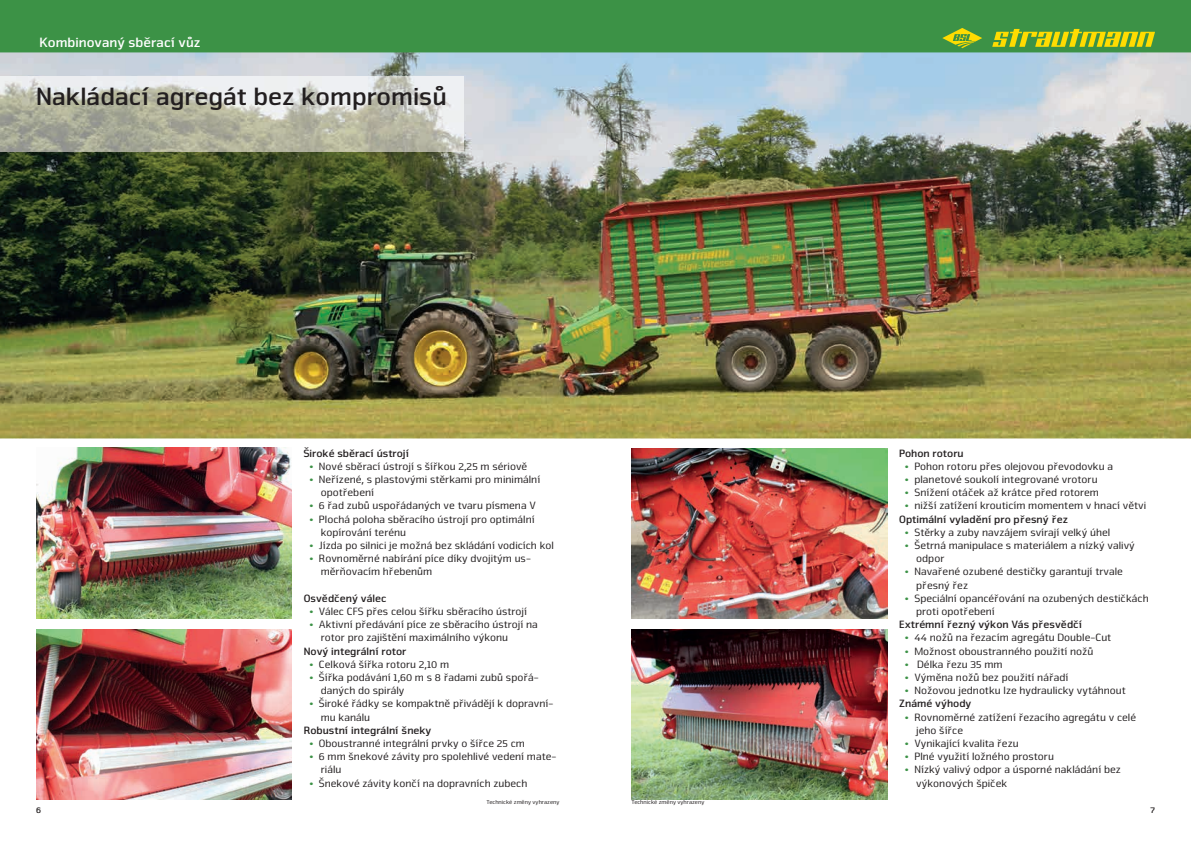
<style>
.page{position:relative;width:1191px;height:842px;background:#fff}
.page>*{position:absolute;margin:0;border:0;box-sizing:border-box;transform-origin:0 0}
.t1{font:700 26px "Nuri Pro";color:#231f20}
.t2{font:700 14px "Nuri Pro";color:#fff}
.t3{font:11px/13.2px "Nuri Pro";color:#231f20}
.t4{font:700 11px "Nuri Pro";color:#231f20}
.t5{font:700 9px "Nuri Pro";color:#231f20}
.t6{font:6px "Nuri Pro";color:#231f20}
.s1{font-weight:700;color:#3c9246}
.s2{font-weight:700}
</style>
<div class="page">
<div style="left:0;top:0;width:1191px;height:57px;background:#3c9246"></div>
<svg style="left:992px;top:29px;width:163px;height:18px"></svg>
<svg style="left:942px;top:28px;width:40px;height:20px"></svg>
<img style="left:0;top:52px;width:1191px;height:386px">
<img style="left:36px;top:448px;width:256px;height:170px">
<img style="left:36px;top:629px;width:256px;height:170px">
<img style="left:631px;top:629px;width:256px;height:170px">
<img style="left:631px;top:448px;width:256px;height:170px">
<img style="left:0;top:76px;width:463px;height:76px">
<p class="t2" style="left:40px;top:34px;width:162px">Kombinovaný sběrací vůz</p>
<h1 class="t1" style="left:36px;top:81px;width:412px">Nakládací agregát bez kompromisů</h1>
<p class="t4" style="left:304px;top:446px;width:107px">Široké sběrací ústrojí</p>
<p class="t3" style="left:309px;top:460px;width:219px"><span class="s1">•</span> Nové sběrací ústrojí s šířkou 2,25 m sériově</p>
<p class="t3" style="left:321px;top:473px;width:221px;text-indent:-11px"><span class="s1">•</span> Neřízené, s plastovými stěrkami pro minimální opotřebení</p>
<p class="t3" style="left:309px;top:499px;width:228px"><span class="s1">•</span> 6 řad zubů uspořádaných ve tvaru písmena V</p>
<p class="t3" style="left:321px;top:512px;width:215px;text-indent:-11px"><span class="s1">•</span> Plochá poloha sběracího ústrojí pro optimální kopírování terénu</p>
<p class="t3" style="left:309px;top:539px;width:246px"><span class="s1">•</span> Jízda po silnici je možná bez skládání vodicích kol</p>
<p class="t3" style="left:321px;top:552px;width:212px;text-indent:-11px"><span class="s1">•</span> Rovnoměrné nabírání píce díky dvojitým us&shy;měrňovacím hřebenům</p>
<p class="t4" style="left:304px;top:591px;width:84px">Osvědčený válec</p>
<p class="t3" style="left:309px;top:605px;width:219px"><span class="s1">•</span> Válec CFS přes celou šířku sběracího ústrojí</p>
<p class="t3" style="left:321px;top:618px;width:219px;text-indent:-11px"><span class="s1">•</span> Aktivní předávání píce ze sběracího ústrojí na rotor pro zajištění maximálního výkonu</p>
<p class="t4" style="left:304px;top:644px;width:104px">Nový integrální rotor</p>
<p class="t3" style="left:309px;top:658px;width:141px"><span class="s1">•</span> Celková šířka rotoru 2,10 m</p>
<p class="t3" style="left:321px;top:671px;width:219px;text-indent:-11px"><span class="s1">•</span> Šířka podávání 1,60 m s 8 řadami zubů spořá&shy;daných do spirály</p>
<p class="t3" style="left:321px;top:697px;width:234px;text-indent:-11px"><span class="s1">•</span> Široké řádky se kompaktně přivádějí k dopravní&shy;mu kanálu</p>
<p class="t4" style="left:304px;top:723px;width:129px">Robustní integrální šneky</p>
<p class="t3" style="left:309px;top:737px;width:217px"><span class="s1">•</span> Oboustranné integrální prvky o šířce 25 cm</p>
<p class="t3" style="left:321px;top:750px;width:237px;text-indent:-11px"><span class="s1">•</span> 6 mm šnekové závity pro spolehlivé vedení mate&shy;riálu</p>
<p class="t3" style="left:309px;top:776px;width:219px"><span class="s1">•</span> Šnekové závity končí na dopravních zubech</p>
<p class="t6" style="left:486px;top:799px;width:74px">Technické změny vyhrazeny</p>
<p class="t6" style="left:631px;top:799px;width:74px">Technické změny vyhrazeny</p>
<p class="t4" style="left:899px;top:446px;width:66px">Pohon rotoru</p>
<p class="t3" style="left:905px;top:460px;width:210px"><span class="s1">•</span> Pohon rotoru přes olejovou převodovku a</p>
<p class="t3" style="left:905px;top:473px;width:194px"><span class="s1">•</span> planetové soukolí integrované vrotoru</p>
<p class="t3" style="left:905px;top:486px;width:195px"><span class="s1">•</span> Snížení otáček až krátce před rotorem</p>
<p class="t3" style="left:899px;top:499px;width:248px;text-indent:6px"><span class="s1">•</span> nižší zatížení krouticím momentem v hnací větvi<br><span class="s2">Optimální vyladění pro přesný řez</span></p>
<p class="t3" style="left:905px;top:526px;width:207px"><span class="s1">•</span> Stěrky a zuby navzájem svírají velký úhel</p>
<p class="t3" style="left:916px;top:539px;width:220px;text-indent:-11px"><span class="s1">•</span> Šetrná manipulace s materiálem a nízký valivý odpor</p>
<p class="t3" style="left:916px;top:565px;width:208px;text-indent:-11px"><span class="s1">•</span> Navařené ozubené destičky garantují trvale přesný řez</p>
<p class="t3" style="left:916px;top:592px;width:234px;text-indent:-11px"><span class="s1">•</span> Speciální opancéřování na ozubených destičkách proti opotřebení</p>
<p class="t4" style="left:899px;top:618px;width:185px">Extrémní řezný výkon Vás přesvědčí</p>
<p class="t3" style="left:905px;top:631px;width:208px"><span class="s1">•</span> 44 nožů na řezacím agregátu Double-Cut</p>
<p class="t3" style="left:905px;top:645px;width:190px"><span class="s1">•</span> Možnost oboustranného použití nožů</p>
<p class="t3" style="left:905px;top:658px;width:99px"><span class="s1">•</span> Délka řezu 35 mm</p>
<p class="t3" style="left:905px;top:671px;width:165px"><span class="s1">•</span> Výměna nožů bez použití nářadí</p>
<p class="t3" style="left:899px;top:684px;width:228px;text-indent:6px"><span class="s1">•</span> Nožovou jednotku lze hydraulicky vytáhnout<br><span class="s2">Známé výhody</span></p>
<p class="t3" style="left:916px;top:711px;width:221px;text-indent:-11px"><span class="s1">•</span> Rovnoměrné zatížení řezacího agregátu v celé jeho šířce</p>
<p class="t3" style="left:905px;top:737px;width:115px"><span class="s1">•</span> Vynikající kvalita řezu</p>
<p class="t3" style="left:905px;top:750px;width:150px"><span class="s1">•</span> Plné využití ložného prostoru</p>
<p class="t3" style="left:916px;top:763px;width:206px;text-indent:-11px"><span class="s1">•</span> Nízký valivý odpor a úsporné nakládání bez výkonových špiček</p>
<p class="t5" style="left:36px;top:805px;width:7px">6</p>
<p class="t5" style="left:1150px;top:805px;width:6px">7</p>
</div>
